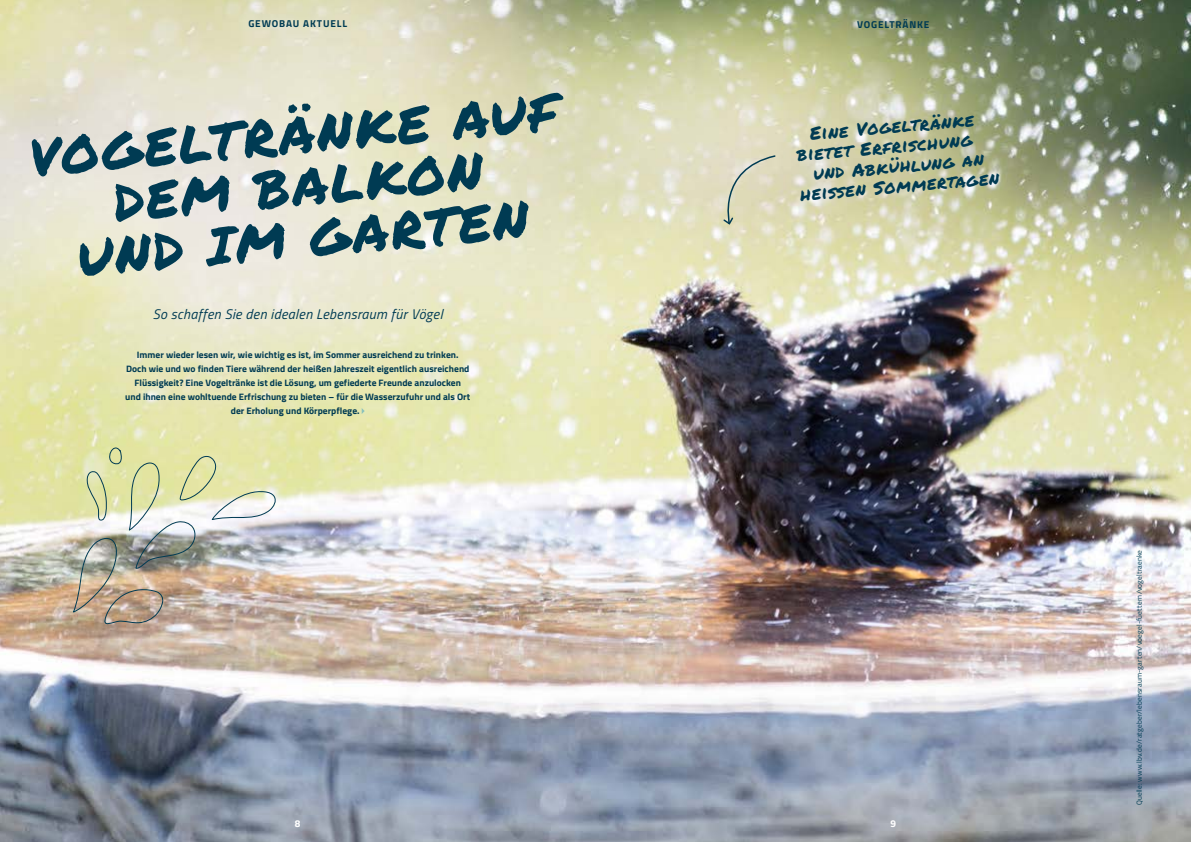
<style>
.page{position:relative;width:1191px;height:842px;background:#fff}
.page>*{position:absolute;margin:0;border:0;box-sizing:border-box;transform-origin:0 0}
.t1{font:52px/52px "Permanent Marker";color:#003b53;text-align:center}
.t2{font:18px "Permanent Marker";color:#003b53}
.t3{font:italic 14px "Titillium Web";letter-spacing:.025em;color:#003b53}
.t4{font:700 10px "Titillium Web";letter-spacing:.085em;color:#003b53}
.t5{font:700 10px "Titillium Web";color:#fff}
.t6{font:700 9.3px/14px "Titillium Web";color:#003b53;text-align:center}
.t7{font:7.3px "Titillium Web";letter-spacing:.02em;color:#003b53}
</style>
<div class="page">
<img style="left:0;top:0;width:1191px;height:842px">
<svg style="left:716px;top:154px;width:60px;height:72px;background:#d8d5bb"></svg>
<svg style="left:362px;top:408px;width:3px;height:6px"></svg>
<img style="left:72px;top:441px;width:206px;height:189px">
<p class="t4" style="left:248px;top:16px;width:100px">GEWOBAU AKTUELL</p>
<p class="t4" style="left:857px;top:17px;width:74px">VOGELTRÄNKE</p>
<h1 class="t1" style="left:27px;top:131px;width:531px;rotate:-5deg">VOGELTRÄNKE AUF<br>DEM BALKON<br>UND IM GARTEN</h1>
<h3 class="t3" style="left:153px;top:304px;width:291px">So schaffen Sie den idealen Lebensraum für Vögel</h3>
<p class="t6" style="left:125px;top:347px;width:346px">Immer wieder lesen wir, wie wichtig es ist, im Sommer ausreichend zu trinken.<br>Doch wie und wo finden Tiere während der heißen Jahreszeit eigentlich ausreichend Flüssigkeit? Eine Vogeltränke ist die Lösung, um gefiederte Freunde anzulocken<br>und ihnen eine wohltuende Erfrischung zu bieten – für die Wasserzufuhr und als Ort der Erholung und Körperpflege.</p>
<h2 class="t2" style="left:808px;top:120px;width:166px;rotate:-5deg">Eine Vogeltränke</h2>
<h2 class="t2" style="left:795px;top:142px;width:178px;rotate:-5deg">bietet Erfrischung</h2>
<h2 class="t2" style="left:812px;top:160px;width:172px;rotate:-5deg">und Abkühlung an</h2>
<h2 class="t2" style="left:799px;top:181px;width:201px;rotate:-5deg">heißen Sommertagen</h2>
<p class="t5" style="left:295px;top:816px;width:7px">8</p>
<p class="t5" style="left:890px;top:816px;width:7px">9</p>
<p class="t7" style="left:1133px;top:805px;width:257px;rotate:-90deg">Quelle: www.lbv.de/ratgeber/lebensraum-garten/voegel-fuettern/vogeltraenke</p>
</div>
